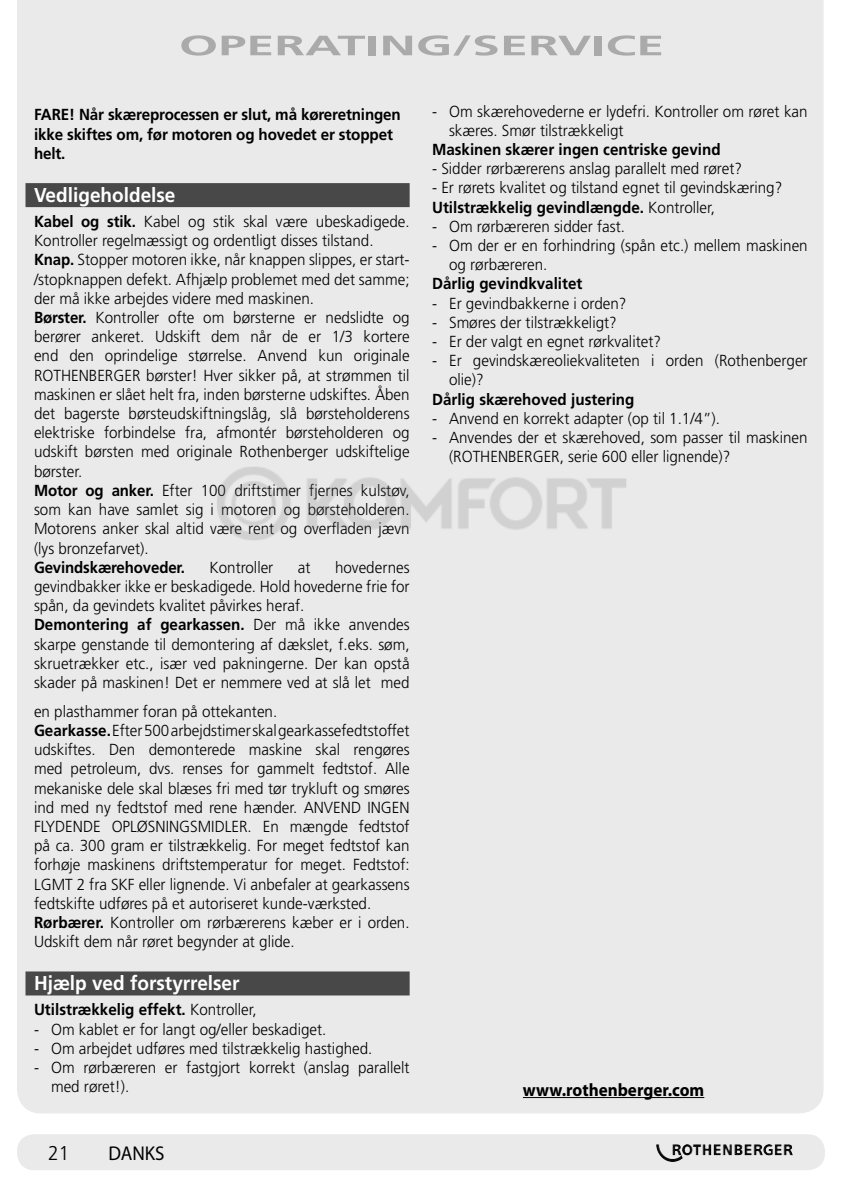
<style>
.page{position:relative;width:842px;height:1191px;background:#fff}
.page>*{position:absolute;margin:0;border:0;box-sizing:border-box;transform-origin:0 0}
.cabecera{font:700 28px "Frutiger";color:#aaa;scale:1.8 1}
.Paragraph_Style_33{font:700 20px "Frutiger";color:#fff;scale:.95 1}
.t1{font:20px "Myriad Pro";color:#000;scale:.95 1}
.t2{font:300 20px "Frutiger";color:#000;scale:.95 1}
.ABC_myriad_pro{font:700 18px "Myriad Pro";color:#000;scale:.95 1}
.Texto_normal{font:300 16px/19.2px "Frutiger";color:#000;text-align:justify;scale:.95 1}
.Texto_normal_puntos{font:300 16px/19.2px "Frutiger";color:#000;scale:.95 1}
.Texto_normal_negrita{font:700 16px/19.2px "Frutiger";color:#000;scale:.95 1}
.Texto_normal-2{font:700 16px "Frutiger";letter-spacing:-.01em;color:#000;scale:.95 1}
.Texto_normal-3{font:700 16px "Frutiger";letter-spacing:-.01em;color:#000;scale:.94 1}
.s1{font-weight:700}
.s2{font-weight:300}
</style>
<div class="page">
<div style="left:17px;top:0;width:806px;height:1113px;background:#eaeaea"></div>
<hr style="left:523px;top:1097px;width:181px;height:1px;background:#000">
<div style="left:17px;top:1134px;width:808px;height:36px;background:#eaeaea"></div>
<img style="left:657px;top:1144px;width:136px;height:17px">
<div style="left:26px;top:183px;width:384px;height:24px;background:#484848"></div>
<div style="left:26px;top:971px;width:384px;height:24px;background:#484848"></div>
<img style="left:210px;top:457px;width:421px;height:92px">
<p class="cabecera" style="left:179px;top:29px;width:271px">OPERATING/SERVICE</p>
<p class="Texto_normal_negrita" style="left:34px;top:105px;width:388px">FARE! Når skæreprocessen er slut, må køreretningen ikke skiftes om, før motoren og hovedet er stoppet helt.</p>
<p class="Paragraph_Style_33" style="left:34px;top:183px;width:150px">Vedligeholdelse</p>
<p class="Texto_normal" style="left:34px;top:212px;width:397px"><span class="s1">Kabel og stik.</span> Kabel og stik skal være ubeskadigede.<br>Kontroller regelmæssigt og ordentligt disses tilstand.</p>
<p class="Texto_normal" style="left:34px;top:250px;width:397px"><span class="s1">Knap.</span> Stopper motoren ikke, når knappen slippes, er start-/stopknappen defekt. Afhjælp problemet med det samme; der må ikke arbejdes videre med maskinen.</p>
<p class="Texto_normal" style="left:34px;top:308px;width:397px"><span class="s1">Børster.</span> Kontroller ofte om børsterne er nedslidte og berører ankeret. Udskift dem når de er 1/3 kortere end den oprindelige størrelse. Anvend kun originale ROTHENBERGER børster! Hver sikker på, at strømmen til maskinen er slået helt fra, inden børsterne udskiftes. Åben det bagerste børsteudskiftningslåg, slå børsteholderens elektriske forbindelse fra, afmontér børsteholderen og udskift børsten med originale Rothenberger udskiftelige børster.</p>
<p class="Texto_normal" style="left:34px;top:481px;width:397px"><span class="s1">Motor og anker.</span> Efter 100 driftstimer fjernes kulstøv, som kan have samlet sig i motoren og børsteholderen.<br>Motorens anker skal altid være rent og overfladen jævn (lys bronzefarvet).</p>
<p class="Texto_normal-3" style="left:34px;top:558px;width:162px">Gevindskærehoveder.</p>
<p class="Texto_normal" style="left:209px;top:557px;width:69px">Kontroller</p>
<p class="Texto_normal" style="left:298px;top:557px;width:15px">at</p>
<p class="Texto_normal" style="left:34px;top:557px;width:397px;text-indent:301px">hovedernes gevindbakker ikke er beskadigede. Hold hovederne frie for spån, da gevindets kvalitet påvirkes heraf.</p>
<p class="Texto_normal" style="left:34px;top:615px;width:397px"><span class="s1">Demontering af gearkassen.</span> Der må ikke anvendes skarpe genstande til demontering af dækslet, f.eks. søm, skruetrækker etc., især ved pakningerne. Der kan opstå skader på maskinen! Det er nemmere ved at slå let med</p>
<p class="Texto_normal" style="left:34px;top:701px;width:258px">en plasthammer foran på ottekanten.</p>
<p class="Texto_normal" style="left:34px;top:721px;width:397px"><span class="s1">Gearkasse.</span> Efter 500 arbejdstimer skal gearkassefedtstoffet udskiftes. Den demonterede maskine skal rengøres med petroleum, dvs. renses for gammelt fedtstof. Alle mekaniske dele skal blæses fri med tør trykluft og smøres ind med ny fedtstof med rene hænder. ANVEND INGEN FLYDENDE OPLØSNINGSMIDLER. En mængde fedtstof på ca. 300 gram er tilstrækkelig. For meget fedtstof kan forhøje maskinens driftstemperatur for meget. Fedtstof:<br>LGMT 2 fra SKF eller lignende. Vi anbefaler at gearkassens fedtskifte udføres på et autoriseret kunde-værksted.</p>
<p class="Texto_normal" style="left:34px;top:913px;width:397px"><span class="s1">Rørbærer.</span> Kontroller om rørbærerens kæber er i orden.<br>Udskift dem når røret begynder at glide.</p>
<p class="Paragraph_Style_33" style="left:34px;top:971px;width:218px">Hjælp ved forstyrrelser</p>
<p class="Texto_normal-2" style="left:34px;top:1000px;width:236px">Utilstrækkelig effekt. <span class="s2">Kontroller,</span></p>
<p class="Texto_normal_puntos" style="left:34px;top:1019px;width:309px">- Om kablet er for langt og/eller beskadiget.</p>
<p class="Texto_normal_puntos" style="left:34px;top:1038px;width:358px">- Om arbejdet udføres med tilstrækkelig hastighed.</p>
<p class="Texto_normal_puntos" style="left:51px;top:1057px;width:379px;text-indent:-17px">- Om rørbæreren er fastgjort korrekt (anslag parallelt med røret!).</p>
<p class="t2" style="left:48px;top:1141px;width:24px">21</p>
<p class="t1" style="left:108px;top:1141px;width:61px">DANKS</p>
<p class="Texto_normal_puntos" style="left:449px;top:101px;width:379px;text-indent:-17px">- Om skærehovederne er lydefri. Kontroller om røret kan skæres. Smør tilstrækkeligt</p>
<p class="Texto_normal_negrita" style="left:432px;top:140px;width:305px">Maskinen skærer ingen centriske gevind</p>
<p class="Texto_normal_puntos" style="left:432px;top:159px;width:328px">- Sidder rørbærerens anslag parallelt med røret?</p>
<p class="Texto_normal_puntos" style="left:432px;top:178px;width:370px">- Er rørets kvalitet og tilstand egnet til gevindskæring?</p>
<p class="Texto_normal_negrita" style="left:432px;top:197px;width:299px">Utilstrækkelig gevindlængde. <span class="s2">Kontroller,</span></p>
<p class="Texto_normal_puntos" style="left:432px;top:217px;width:205px">- Om rørbæreren sidder fast.</p>
<p class="Texto_normal_puntos" style="left:449px;top:236px;width:379px;text-indent:-17px">- Om der er en forhindring (spån etc.) mellem maskinen og rørbæreren.</p>
<p class="Texto_normal_negrita" style="left:432px;top:274px;width:160px">Dårlig gevindkvalitet</p>
<p class="Texto_normal_puntos" style="left:432px;top:293px;width:206px">- Er gevindbakkerne i orden?</p>
<p class="Texto_normal_puntos" style="left:432px;top:313px;width:196px">- Smøres der tilstrækkeligt?</p>
<p class="Texto_normal_puntos" style="left:432px;top:332px;width:243px">- Er der valgt en egnet rørkvalitet?</p>
<p class="Texto_normal_puntos" style="left:449px;top:351px;width:379px;text-indent:-17px">- Er gevindskæreoliekvaliteten i orden (Rothenberger olie)?</p>
<p class="Texto_normal_negrita" style="left:432px;top:389px;width:215px">Dårlig skærehoved justering</p>
<p class="Texto_normal_puntos" style="left:432px;top:409px;width:305px">- Anvend en korrekt adapter (op til 1.1/4”).</p>
<p class="Texto_normal_puntos" style="left:449px;top:428px;width:379px;text-indent:-17px">- Anvendes der et skærehoved, som passer til maskinen (ROTHENBERGER, serie 600 eller lignende)?</p>
<p class="ABC_myriad_pro" style="left:523px;top:1079px;width:192px">www.rothenberger.com</p>
</div>
